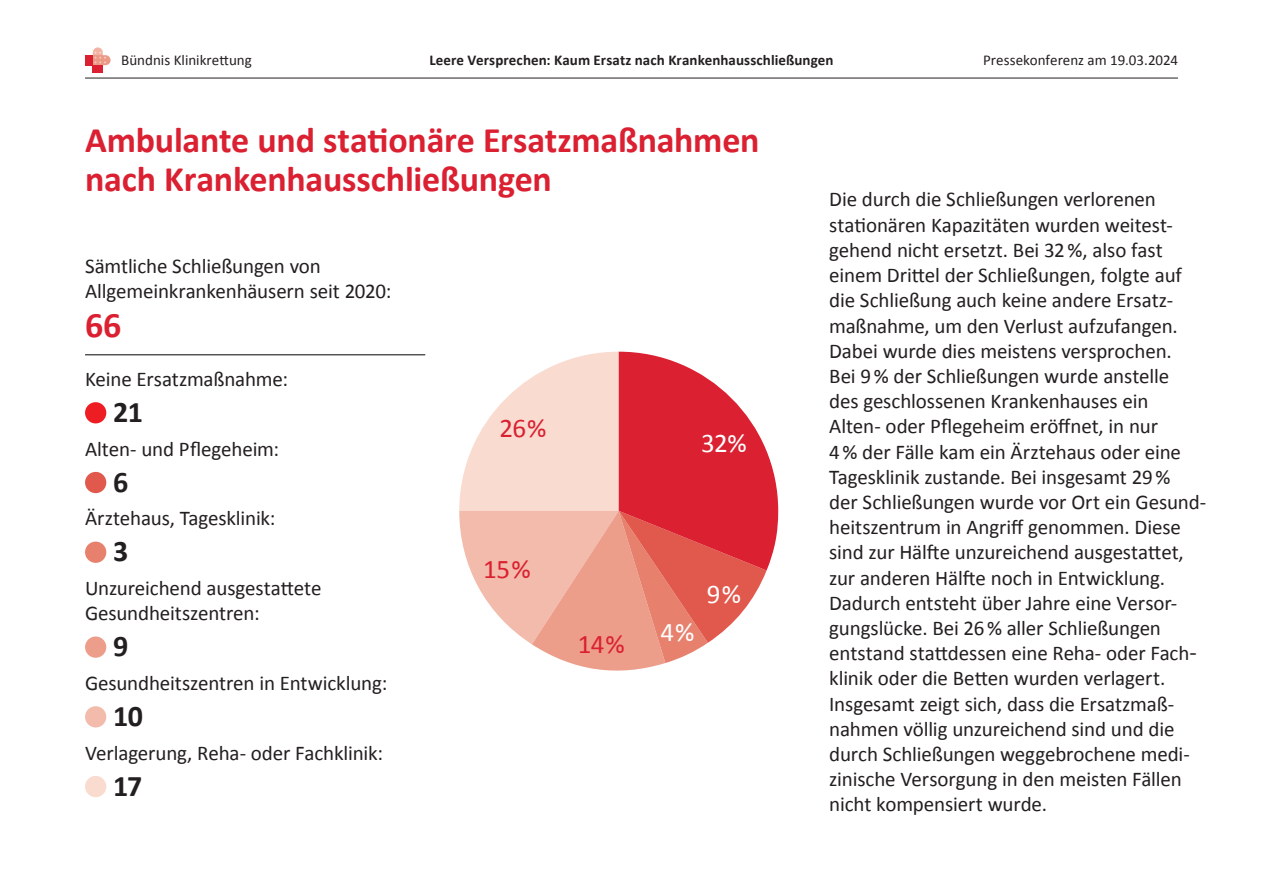
<style>
.page{position:relative;width:1263px;height:893px;background:#fff}
.page>*{position:absolute;margin:0;border:0;box-sizing:border-box;transform-origin:0 0}
.t1{font:700 36px/39px "Calibri";letter-spacing:-.005em;color:#da2031}
.t2{font:700 30px "Calibri";color:#231f20}
.t3{font:27px "Calibri";color:#da2031}
.t4{font:27px "Calibri";color:#fff}
.t5{font:21px/25.2px "Calibri";letter-spacing:-.01em;color:#231f20}
.t6{font:700 15px "Calibri";letter-spacing:.005em;color:#231f20}
.t7{font:15px "Calibri";color:#231f20}
</style>
<div class="page">
<svg style="left:459px;top:352px;width:319px;height:319px"></svg>
<hr style="left:85px;top:78px;width:1093px;height:1px;background:#231f20">
<svg style="left:85px;top:47px;width:26px;height:26px"></svg>
<hr style="left:85px;top:354px;width:340px;height:1px;background:#231f20">
<div style="left:85px;top:402px;width:21px;height:21px;background:#ee1d23;border-radius:50%"></div>
<div style="left:85px;top:472px;width:21px;height:21px;background:#e1594c;border-radius:50%"></div>
<div style="left:85px;top:542px;width:21px;height:21px;background:#e7816e;border-radius:50%"></div>
<div style="left:85px;top:636px;width:21px;height:22px;background:#ed9e8b;border-radius:50%"></div>
<div style="left:85px;top:706px;width:21px;height:21px;background:#f3bbab;border-radius:50%"></div>
<div style="left:85px;top:776px;width:21px;height:21px;background:#f9dbd0;border-radius:50%"></div>
<p class="t7" style="left:121px;top:51px;width:132px">Bündnis Klinikrettung</p>
<p class="t6" style="left:429px;top:51px;width:406px">Leere Versprechen: Kaum Ersatz nach Krankenhausschließungen</p>
<p class="t7" style="left:983px;top:51px;width:196px">Pressekonferenz am 19.03.2024</p>
<h1 class="t1" style="left:85px;top:119px;width:676px">Ambulante und stationäre Ersatzmaßnahmen nach Krankenhausschließungen</h1>
<p class="t5" style="left:85px;top:252px;width:308px">Sämtliche Schließungen von<br>Allgemeinkrankenhäusern seit 2020:</p>
<h1 class="t1" style="left:85px;top:304px;width:38px">66</h1>
<p class="t5" style="left:85px;top:365px;width:204px">Keine Ersatzmaßnahme:</p>
<h2 class="t2" style="left:113px;top:393px;width:31px">21</h2>
<p class="t5" style="left:85px;top:435px;width:196px">Alten- und Pflegeheim:</p>
<h2 class="t2" style="left:113px;top:463px;width:17px">6</h2>
<p class="t5" style="left:85px;top:505px;width:192px">Ärztehaus, Tagesklinik:</p>
<h2 class="t2" style="left:113px;top:533px;width:17px">3</h2>
<p class="t5" style="left:85px;top:574px;width:238px">Unzureichend ausgestattete<br>Gesundheitszentren:</p>
<h2 class="t2" style="left:113px;top:628px;width:17px">9</h2>
<p class="t5" style="left:85px;top:669px;width:304px">Gesundheitszentren in Entwicklung:</p>
<h2 class="t2" style="left:113px;top:697px;width:31px">10</h2>
<p class="t5" style="left:85px;top:739px;width:300px">Verlagerung, Reha- oder Fachklinik:</p>
<h2 class="t2" style="left:113px;top:767px;width:31px">17</h2>
<p class="t3" style="left:499px;top:412px;width:49px">26%</p>
<p class="t4" style="left:701px;top:426px;width:47px">32%</p>
<p class="t3" style="left:483px;top:552px;width:49px">15%</p>
<p class="t3" style="left:578px;top:627px;width:48px">14%</p>
<p class="t4" style="left:660px;top:615px;width:36px">4%</p>
<p class="t4" style="left:707px;top:578px;width:36px">9%</p>
<p class="t5" style="left:829px;top:186px;width:379px">Die durch die Schließungen verlorenen stationären Kapazitäten wurden weitest&shy;gehend nicht ersetzt. Bei 32%, also fast einem Drittel der Schließungen, folgte auf die Schließung auch keine andere Ersatz&shy;maßnahme, um den Verlust aufzufangen.<br>Dabei wurde dies meistens versprochen.<br>Bei 9% der Schließungen wurde anstelle<br>des geschlossenen Krankenhauses ein<br>Alten- oder Pflegeheim eröffnet, in nur<br>4% der Fälle kam ein Ärztehaus oder eine Tagesklinik zustande. Bei insgesamt 29%<br>der Schließungen wurde vor Ort ein Gesund&shy;heitszentrum in Angriff genommen. Diese sind zur Hälfte unzureichend ausgestattet, zur anderen Hälfte noch in Entwicklung.<br>Dadurch entsteht über Jahre eine Versor&shy;gungslücke. Bei 26% aller Schließungen entstand stattdessen eine Reha- oder Fach&shy;klinik oder die Betten wurden verlagert.<br>Insgesamt zeigt sich, dass die Ersatzmaß&shy;nahmen völlig unzureichend sind und die durch Schließungen weggebrochene medi&shy;zinische Versorgung in den meisten Fällen nicht kompensiert wurde.</p>
</div>
